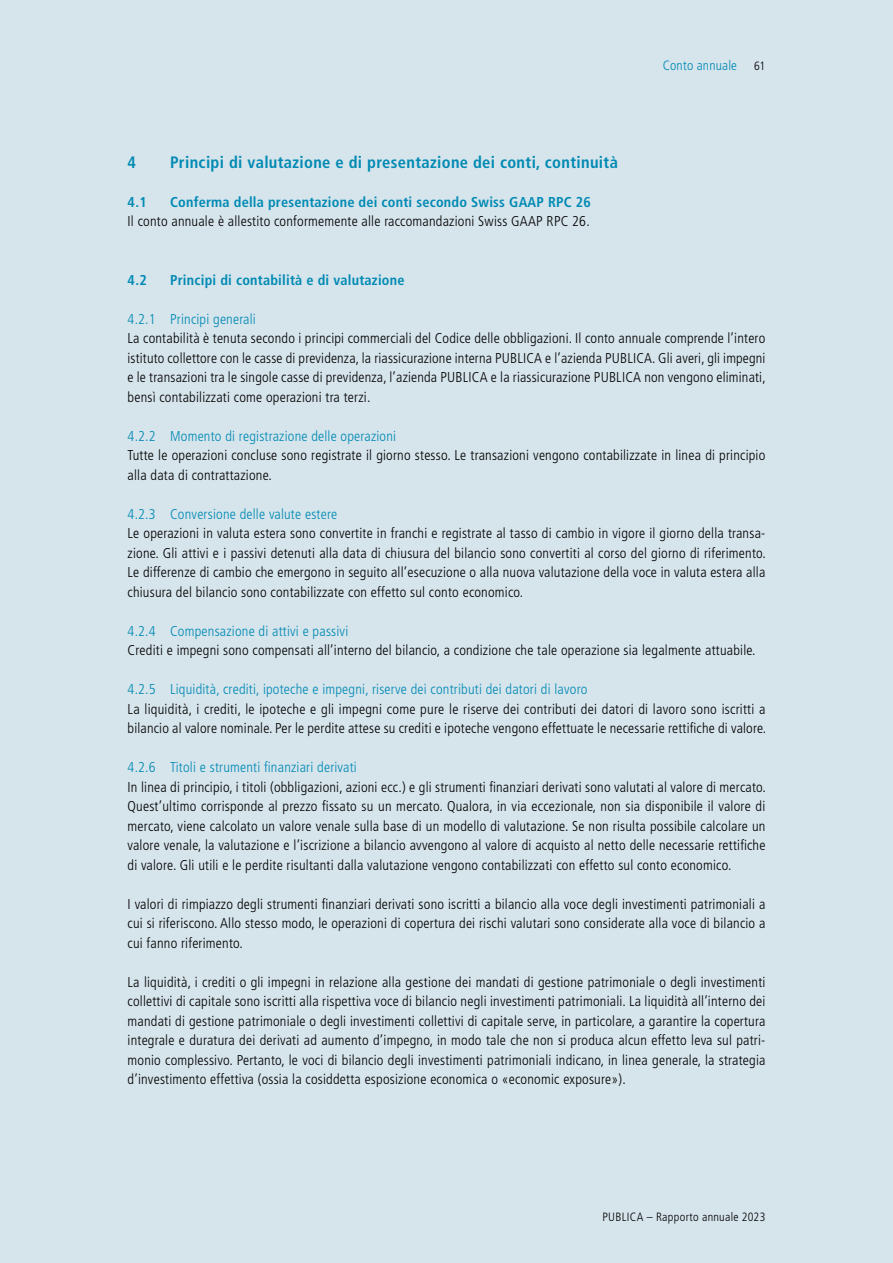
<style>
.page{position:relative;width:893px;height:1263px;background:#d6e4ec}
.page>*{position:absolute;margin:0;border:0;box-sizing:border-box;transform-origin:0 0}
.t1{font:700 condensed 16.5px "Frutiger LT Std";letter-spacing:.02em;color:#008ab3}
.t2{font:300 condensed 14.25px/19.5px "Frutiger LT Std";letter-spacing:.015em;color:#000;text-align:justify}
.t3{font:300 condensed 14.25px "Frutiger LT Std";letter-spacing:.015em;color:#008ab3}
.t4{font:700 condensed 14.25px "Frutiger LT Std";letter-spacing:.015em;color:#008ab3}
.t5{font:300 condensed 13.5px "Frutiger LT Std";letter-spacing:.015em;color:#008ab3}
.t6{font:300 condensed 12px "Frutiger LT Std";letter-spacing:.025em;color:#000}
</style>
<div class="page">
<p class="t1" style="left:128px;top:152px;width:10px">4</p>
<p class="t1" style="left:170px;top:152px;width:449px">Principi di valutazione e di presentazione dei conti, continuità</p>
<p class="t4" style="left:128px;top:193px;width:21px">4.1</p>
<p class="t4" style="left:170px;top:193px;width:422px">Conferma della presentazione dei conti secondo Swiss GAAP RPC 26</p>
<p class="t2" style="left:128px;top:212px;width:464px">Il conto annuale è allestito conformemente alle raccomandazioni Swiss GAAP RPC 26.</p>
<p class="t5" style="left:663px;top:57px;width:76px">Conto annuale</p>
<p class="t6" style="left:754px;top:59px;width:13px">61</p>
<p class="t4" style="left:128px;top:271px;width:21px">4.2</p>
<p class="t4" style="left:170px;top:271px;width:236px">Principi di contabilità e di valutazione</p>
<p class="t3" style="left:128px;top:310px;width:130px">4.2.1 Principi generali</p>
<p class="t2" style="left:128px;top:328px;width:640px">La contabilità è tenuta secondo i principi commerciali del Codice delle obbligazioni. Il conto annuale comprende l’intero istituto collettore con le casse di previdenza, la riassicurazione interna PUBLICA e l’azienda PUBLICA. Gli averi, gli impegni e le transazioni tra le singole casse di previdenza, l’azienda PUBLICA e la riassicurazione PUBLICA non vengono eliminati, bensì contabilizzati come operazioni tra terzi.</p>
<p class="t3" style="left:128px;top:427px;width:270px">4.2.2 Momento di registrazione delle operazioni</p>
<p class="t2" style="left:128px;top:446px;width:639px">Tutte le operazioni concluse sono registrate il giorno stesso. Le transazioni vengono contabilizzate in linea di principio alla data di contrattazione.</p>
<p class="t3" style="left:128px;top:505px;width:211px">4.2.3 Conversione delle valute estere</p>
<p class="t2" style="left:128px;top:523px;width:640px">Le operazioni in valuta estera sono convertite in franchi e registrate al tasso di cambio in vigore il giorno della transa&shy;zione. Gli attivi e i passivi detenuti alla data di chiusura del bilancio sono convertiti al corso del giorno di riferimento.<br>Le differenze di cambio che emergono in seguito all’esecuzione o alla nuova valutazione della voce in valuta estera alla chiusura del bilancio sono contabilizzate con effetto sul conto economico.</p>
<p class="t3" style="left:128px;top:622px;width:222px">4.2.4 Compensazione di attivi e passivi</p>
<p class="t2" style="left:128px;top:640px;width:630px">Crediti e impegni sono compensati all’interno del bilancio, a condizione che tale operazione sia legalmente attuabile.</p>
<p class="t3" style="left:128px;top:681px;width:461px">4.2.5 Liquidità, crediti, ipoteche e impegni, riserve dei contributi dei datori di lavoro</p>
<p class="t2" style="left:128px;top:699px;width:640px">La liquidità, i crediti, le ipoteche e gli impegni come pure le riserve dei contributi dei datori di lavoro sono iscritti a bilancio al valore nominale. Per le perdite attese su crediti e ipoteche vengono effettuate le necessarie rettifiche di valore.</p>
<p class="t3" style="left:128px;top:759px;width:231px">4.2.6 Titoli e strumenti finanziari derivati</p>
<p class="t2" style="left:128px;top:777px;width:640px">In linea di principio, i titoli (obbligazioni, azioni ecc.) e gli strumenti finanziari derivati sono valutati al valore di mercato.<br>Quest’ultimo corrisponde al prezzo fissato su un mercato. Qualora, in via eccezionale, non sia disponibile il valore di mercato, viene calcolato un valore venale sulla base di un modello di valutazione. Se non risulta possibile calcolare un valore venale, la valutazione e l’iscrizione a bilancio avvengono al valore di acquisto al netto delle necessarie rettifiche di valore. Gli utili e le perdite risultanti dalla valutazione vengono contabilizzati con effetto sul conto economico.</p>
<p class="t2" style="left:128px;top:894px;width:639px">I valori di rimpiazzo degli strumenti finanziari derivati sono iscritti a bilancio alla voce degli investimenti patrimoniali a cui si riferiscono. Allo stesso modo, le operazioni di copertura dei rischi valutari sono considerate alla voce di bilancio a cui fanno riferimento.</p>
<p class="t2" style="left:128px;top:972px;width:639px">La liquidità, i crediti o gli impegni in relazione alla gestione dei mandati di gestione patrimoniale o degli investimenti collettivi di capitale sono iscritti alla rispettiva voce di bilancio negli investimenti patrimoniali. La liquidità all’interno dei mandati di gestione patrimoniale o degli investimenti collettivi di capitale serve, in particolare, a garantire la copertura integrale e duratura dei derivati ad aumento d’impegno, in modo tale che non si produca alcun effetto leva sul patri&shy;monio complessivo. Pertanto, le voci di bilancio degli investimenti patrimoniali indicano, in linea generale, la strategia d’investimento effettiva (ossia la cosiddetta esposizione economica o «economic exposure»).</p>
<p class="t6" style="left:602px;top:1210px;width:164px">PUBLICA – Rapporto annuale 2023</p>
</div>
